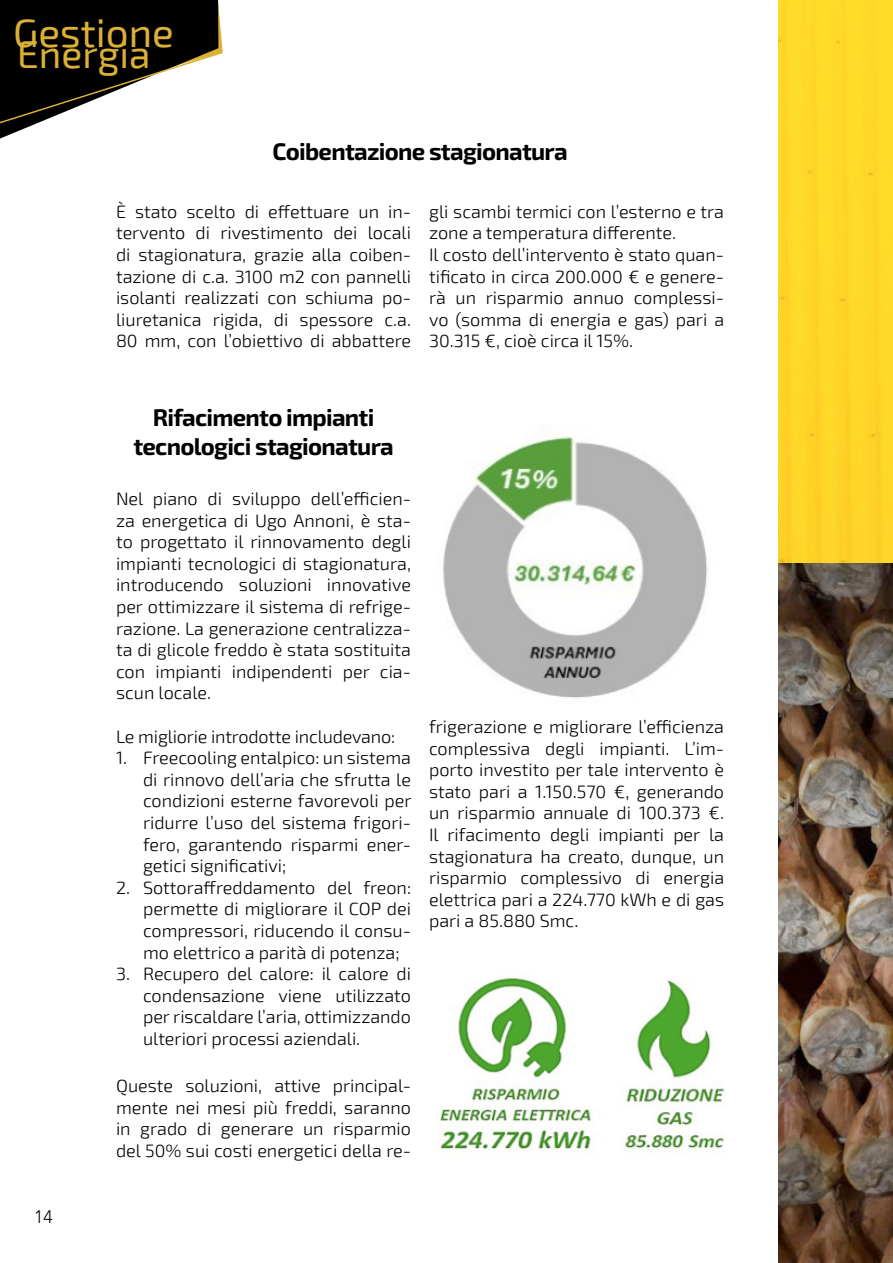
<style>
.page{position:relative;width:893px;height:1263px;background:#fff}
.page>*{position:absolute;margin:0;border:0;box-sizing:border-box;transform-origin:0 0}
.t1{font:40.35px "Exo 2";color:#dab035}
.t2{font:38.85px "Exo 2";color:#dab035}
.t3{font:700 24px/28.8px "Exo 2";letter-spacing:-.03em;color:#000;text-align:center}
.t4{font:300 18px/21.6px "Exo 2";color:#000;text-align:justify}
.t5{font:300 18px "Avenir LT Std";color:#000}
</style>
<div class="page">
<svg style="left:0;top:0;width:223px;height:139px"></svg>
<img style="left:443px;top:434px;width:265px;height:264px">
<img style="left:440px;top:977px;width:285px;height:175px">
<div style="left:778px;top:0;width:115px;height:563px;background:#fed829"></div>
<img style="left:778px;top:563px;width:115px;height:700px">
<h1 class="t1" style="left:13px;top:6px;width:162px">Gestione</h1>
<h2 class="t2" style="left:17px;top:30px;width:135px">Energia</h2>
<h3 class="t3" style="left:272px;top:138px;width:297px">Coibentazione stagionatura</h3>
<p class="t4" style="left:116px;top:200px;width:297px">È stato scelto di effettuare un in&shy;tervento di rivestimento dei locali di stagionatura, grazie alla coiben&shy;tazione di c.a. 3100 m2 con pannelli isolanti realizzati con schiuma po&shy;liuretanica rigida, di spessore c.a.<br>80 mm, con l’obiettivo di abbattere</p>
<p class="t4" style="left:429px;top:200px;width:297px;text-align:left">gli scambi termici con l’esterno e tra zone a temperatura differente.<br>Il costo dell’intervento è stato quan&shy;tificato in circa 200.000 € e genere&shy;rà un risparmio annuo complessi&shy;vo (somma di energia e gas) pari a 30.315 €, cioè circa il 15%.</p>
<p class="t5" style="left:34px;top:1206px;width:20px">14</p>
<h3 class="t3" style="left:133px;top:403px;width:262px">Rifacimento impianti tecnologici stagionatura</h3>
<p class="t4" style="left:116px;top:487px;width:297px">Nel piano di sviluppo dell’efficien&shy;za energetica di Ugo Annoni, è sta&shy;to progettato il rinnovamento degli impianti tecnologici di stagionatura, introducendo soluzioni innovative per ottimizzare il sistema di refrige&shy;razione. La generazione centralizza&shy;ta di glicole freddo è stata sostituita con impianti indipendenti per cia&shy;scun locale.</p>
<p class="t4" style="left:116px;top:725px;width:281px">Le migliorie introdotte includevano:</p>
<p class="t4" style="left:143px;top:746px;width:270px;text-indent:-27px">1. Freecooling entalpico: un sistema di rinnovo dell’aria che sfrutta le condizioni esterne favorevoli per ridurre l’uso del sistema frigori&shy;fero, garantendo risparmi ener&shy;getici significativi;</p>
<p class="t4" style="left:143px;top:876px;width:270px;text-indent:-27px">2. Sottoraffreddamento del freon: permette di migliorare il COP dei compressori, riducendo il consu&shy;mo elettrico a parità di potenza;</p>
<p class="t4" style="left:143px;top:962px;width:270px;text-indent:-27px">3. Recupero del calore: il calore di condensazione viene utilizzato per riscaldare l’aria, ottimizzando ulteriori processi aziendali.</p>
<p class="t4" style="left:116px;top:1074px;width:297px">Queste soluzioni, attive principal&shy;mente nei mesi più freddi, saranno in grado di generare un risparmio del 50% sui costi energetici della re-</p>
<p class="t4" style="left:429px;top:715px;width:297px">frigerazione e migliorare l’efficienza complessiva degli impianti. L’im&shy;porto investito per tale intervento è stato pari a 1.150.570 €, generando un risparmio annuale di 100.373 €.<br>Il rifacimento degli impianti per la stagionatura ha creato, dunque, un risparmio complessivo di energia elettrica pari a 224.770 kWh e di gas pari a 85.880 Smc.</p>
</div>
